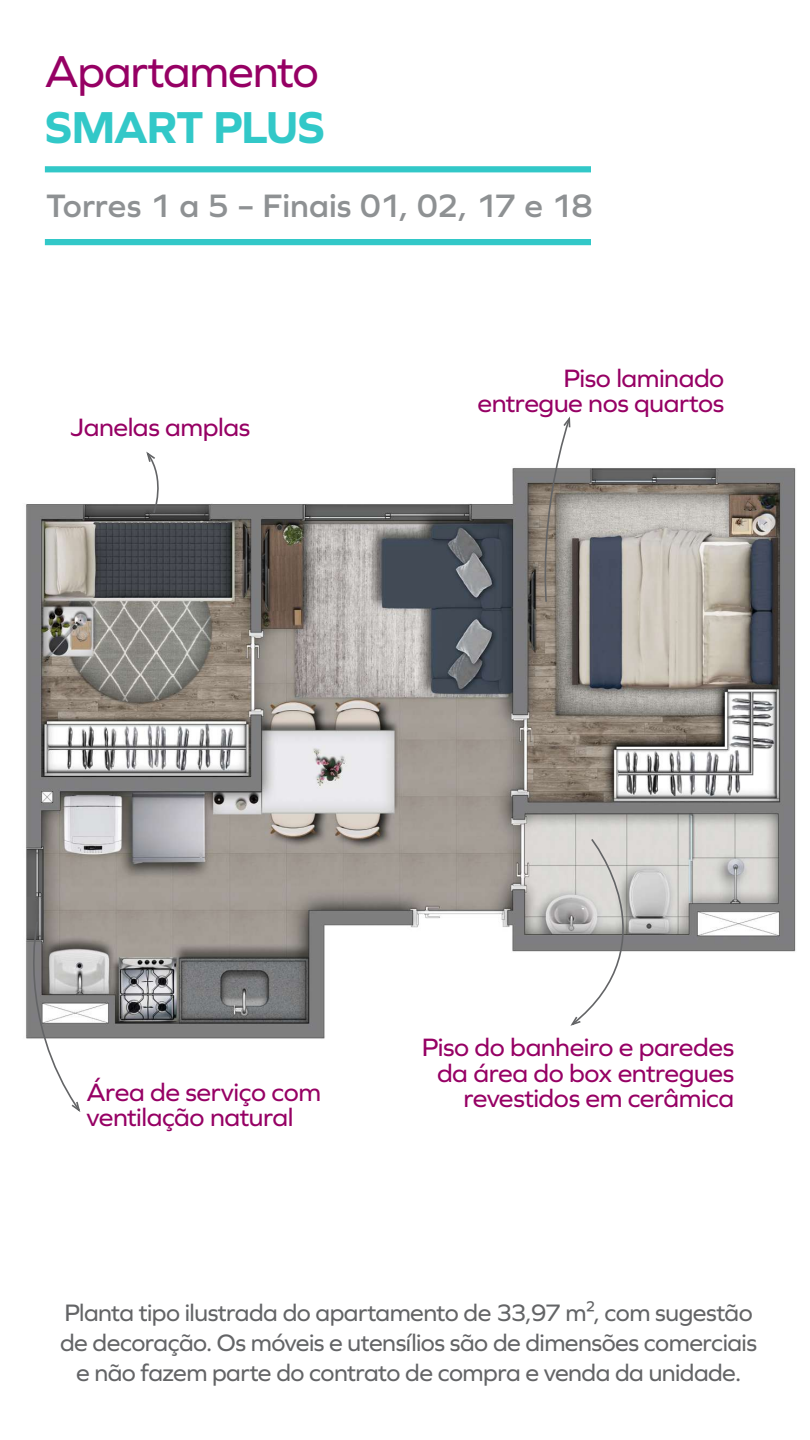
<style>
.page{position:relative;width:810px;height:1440px;background:#fff}
.page>*{position:absolute;margin:0;border:0;box-sizing:border-box;transform-origin:0 0}
.t1{font:46.5px "Graphie";letter-spacing:-.03em;color:#960064}
.t2{font:700 46.5px "Graphie";letter-spacing:-.035em;color:#32c8c8}
.t3{font:600 33.75px "Graphie";color:#8e9193}
.t4{font:26.1px/25.3px "Graphie";letter-spacing:-.02em;color:#960064;text-align:right}
.t5{font:24.75px/30px "Graphie";letter-spacing:-.02em;color:#636466;text-align:center}
</style>
<div class="page">
<img style="left:26px;top:468px;width:770px;height:571px">
<div style="left:45px;top:166px;width:546px;height:6px;background:#32c8c8"></div>
<div style="left:45px;top:239px;width:546px;height:6px;background:#32c8c8"></div>
<svg style="left:26px;top:920px;width:56px;height:192px"></svg>
<svg style="left:538px;top:416px;width:33px;height:187px"></svg>
<svg style="left:569px;top:838px;width:105px;height:189px"></svg>
<svg style="left:145px;top:451px;width:21px;height:63px"></svg>
<h1 class="t1" style="left:45px;top:44px;width:275px">Apartamento</h1>
<h1 class="t2" style="left:45px;top:100px;width:282px">SMART PLUS</h1>
<h2 class="t3" style="left:46px;top:186px;width:548px">Torres 1 a 5 – Finais 01, 02, 17 e 18</h2>
<p class="t4" style="left:71px;top:414px;width:181px">Janelas amplas</p>
<p class="t4" style="left:477px;top:365px;width:248px">Piso laminado entregue nos quartos</p>
<p class="t4" style="left:87px;top:1079px;width:236px;text-align:left">Área de serviço com ventilação natural</p>
<p class="t4" style="left:422px;top:1034px;width:314px">Piso do banheiro e paredes da área do box entregues revestidos em cerâmica</p>
<p class="t5" style="left:60px;top:1298px;width:699px">Planta tipo ilustrada do apartamento de 33,97 m², com sugestão de decoração. Os móveis e utensílios são de dimensões comerciais e não fazem parte do contrato de compra e venda da unidade.</p>
</div>
